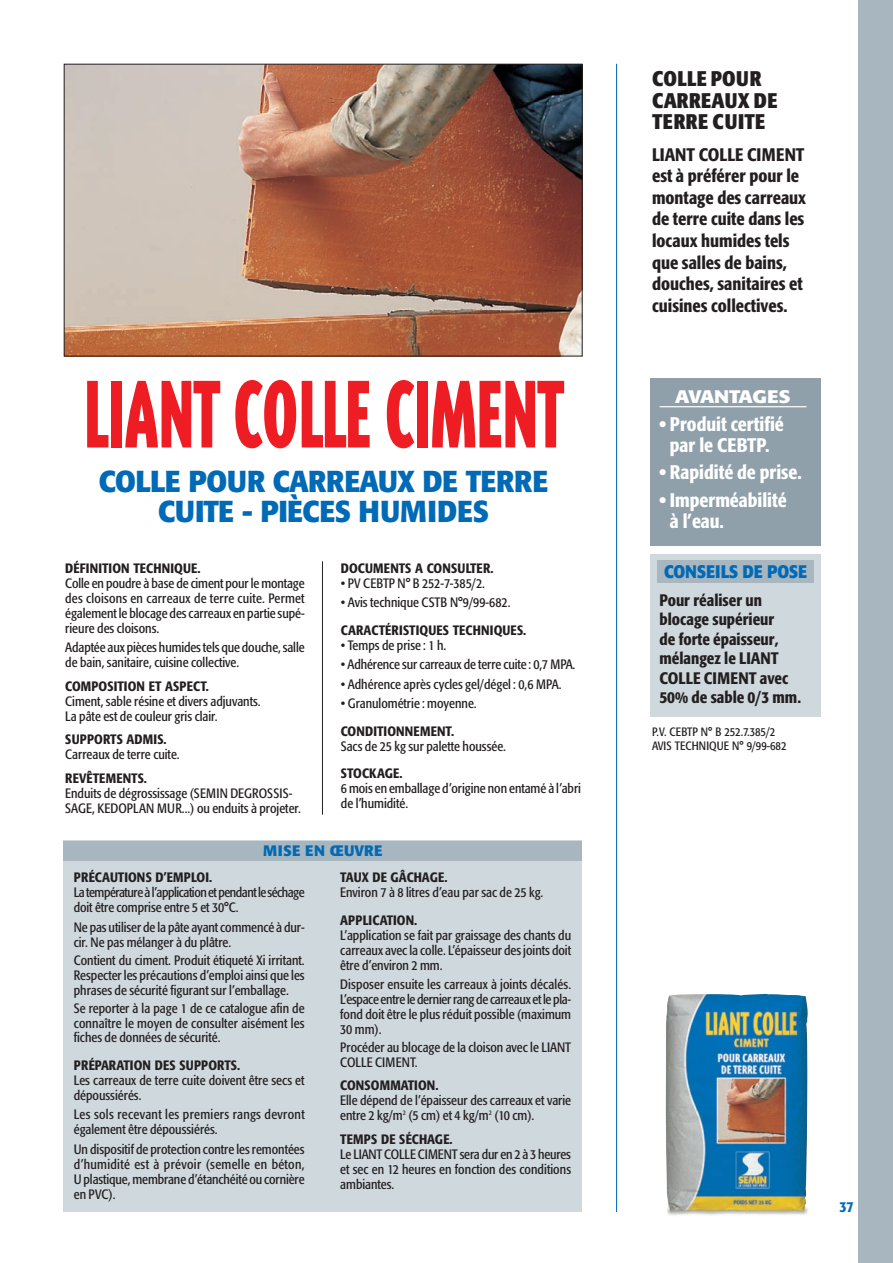
<style>
.page{position:relative;width:893px;height:1263px;background:#fff}
.page>*{position:absolute;margin:0;border:0;box-sizing:border-box;transform-origin:0 0}
.t1{font:900 111px "Triplex Cond";color:#ee1d23;scale:.82 1}
.t2{font:700 30px/30px "Formata";letter-spacing:-.01em;color:#016ab6;text-align:center;scale:.95 1}
.t3{font:700 condensed 21px/21.8px "Formata";letter-spacing:.02em;color:#231f20}
.t4{font:500 condensed 19.5px/21px "Formata";color:#fff;text-align:center}
.t5{font:500 condensed 18px/21.6px "Formata";color:#231f20}
.t6{font:700 18px "Formata";letter-spacing:-.01em;color:#016ab6;scale:.9 1}
.t7{font:700 18px "Formata";letter-spacing:-.01em;color:#fff;scale:1.15 1}
.t8{font:500 condensed 16.5px/19.5px "Formata";color:#231f20}
.t9{font:700 15px "Formata";letter-spacing:.02em;color:#016ab6}
.t10{font:500 condensed 15px "Formata";color:#016ab6}
.t11{font:condensed 13.5px/15px "Formata";color:#231f20}
.t12{font:500 condensed 13.5px "Formata";letter-spacing:.01em;color:#231f20}
.t13{font:condensed 13.5px/15px "Formata";letter-spacing:-.035em;color:#231f20}
.t14{font:condensed 13.5px/15px "Formata";letter-spacing:.025em;color:#231f20}
.t15{font:condensed 12px/14.4px "Formata";color:#231f20}
</style>
<div class="page">
<div style="left:859px;top:0;width:34px;height:1263px;background:#a8b7bf"></div>
<hr style="left:616px;top:64px;width:1px;height:1148px;background:#016ab6">
<hr style="left:322px;top:561px;width:1px;height:254px;background:#231f20">
<img style="left:66px;top:66px;width:515px;height:288px">
<div style="left:64px;top:64px;width:519px;height:292px;border:1px solid #231f20"></div>
<div style="left:651px;top:554px;width:170px;height:163px;background:#cfd8dd"></div>
<div style="left:651px;top:378px;width:170px;height:167px;background:#8fa0aa"></div>
<div style="left:658px;top:560px;width:156px;height:23px;background:#a8b7bf"></div>
<hr style="left:660px;top:406px;width:146px;height:1px;background:#fff">
<div style="left:64px;top:841px;width:518px;height:371px;background:#cfd8dd"></div>
<div style="left:64px;top:841px;width:518px;height:19px;background:#a8b7bf"></div>
<img style="left:666px;top:993px;width:143px;height:223px">
<h1 class="t1" style="left:84px;top:371px;width:586px">LIANT COLLE CIMENT</h1>
<h2 class="t2" style="left:99px;top:469px;width:475px">COLLE POUR CARREAUX DE TERRE<br>CUITE - PIÈCES HUMIDES</h2>
<p class="t12" style="left:65px;top:563px;width:137px">DÉFINITION TECHNIQUE.</p>
<p class="t11" style="left:65px;top:577px;width:241px;text-align:justify">Colle en poudre à base de ciment pour le montage des cloisons en carreaux de terre cuite. Permet également le blocage des carreaux en partie supé&shy;rieure des cloisons.</p>
<p class="t11" style="left:65px;top:641px;width:241px">Adaptée aux pièces humides tels que douche, salle de bain, sanitaire, cuisine collective.</p>
<p class="t12" style="left:65px;top:681px;width:145px">COMPOSITION ET ASPECT.</p>
<p class="t11" style="left:65px;top:695px;width:197px">Ciment, sable résine et divers adjuvants.<br>La pâte est de couleur gris clair.</p>
<p class="t12" style="left:65px;top:734px;width:103px">SUPPORTS ADMIS.</p>
<p class="t11" style="left:65px;top:748px;width:116px">Carreaux de terre cuite.</p>
<p class="t12" style="left:65px;top:773px;width:83px">REVÊTEMENTS.</p>
<p class="t11" style="left:65px;top:787px;width:237px">Enduits de dégrossissage (SEMIN DEGROSSIS-<br>SAGE, KEDOPLAN MUR...) ou enduits à projeter.</p>
<p class="t12" style="left:341px;top:563px;width:154px">DOCUMENTS A CONSULTER.</p>
<p class="t11" style="left:341px;top:577px;width:146px">• PV CEBTP N° B 252-7-385/2.</p>
<p class="t11" style="left:341px;top:596px;width:171px">• Avis technique CSTB N°9/99-682.</p>
<p class="t12" style="left:341px;top:625px;width:187px">CARACTÉRISTIQUES TECHNIQUES.</p>
<p class="t11" style="left:341px;top:639px;width:107px">• Temps de prise : 1 h.</p>
<p class="t11" style="left:341px;top:658px;width:236px">• Adhérence sur carreaux de terre cuite : 0,7 MPA.</p>
<p class="t11" style="left:341px;top:677px;width:222px">• Adhérence après cycles gel/dégel : 0,6 MPA.</p>
<p class="t11" style="left:341px;top:697px;width:137px">• Granulométrie : moyenne.</p>
<p class="t12" style="left:341px;top:725px;width:115px">CONDITIONNEMENT.</p>
<p class="t11" style="left:341px;top:739px;width:167px">Sacs de 25 kg sur palette houssée.</p>
<p class="t12" style="left:341px;top:768px;width:63px">STOCKAGE.</p>
<p class="t11" style="left:341px;top:782px;width:242px">6 mois en emballage d’origine non entamé à l’abri de l’humidité.</p>
<p class="t9" style="left:263px;top:844px;width:121px">MISE EN ŒUVRE</p>
<p class="t12" style="left:74px;top:872px;width:140px">PRÉCAUTIONS D’EMPLOI.</p>
<p class="t13" style="left:74px;top:886px;width:232px">La température à l’application et pendant le séchage doit être comprise entre 5 et 30°C.</p>
<p class="t11" style="left:74px;top:920px;width:232px">Ne pas utiliser de la pâte ayant commencé à dur&shy;cir. Ne pas mélanger à du plâtre.</p>
<p class="t11" style="left:74px;top:954px;width:232px;line-height:14.5px;text-align:justify">Contient du ciment. Produit étiqueté Xi irritant.<br>Respecter les précautions d’emploi ainsi que les phrases de sécurité figurant sur l’emballage.</p>
<p class="t11" style="left:74px;top:1002px;width:232px;line-height:14.5px;text-align:justify">Se reporter à la page 1 de ce catalogue afin de connaître le moyen de consulter aisément les fiches de données de sécurité.</p>
<p class="t12" style="left:74px;top:1060px;width:168px">PRÉPARATION DES SUPPORTS.</p>
<p class="t11" style="left:74px;top:1074px;width:232px">Les carreaux de terre cuite doivent être secs et dépoussiérés.</p>
<p class="t14" style="left:74px;top:1108px;width:232px">Les sols recevant les premiers rangs devront également être dépoussiérés.</p>
<p class="t11" style="left:74px;top:1142px;width:232px;text-align:justify">Un dispositif de protection contre les remontées d’humidité est à prévoir (semelle en béton, U plastique, membrane d’étanchéité ou cornière en PVC).</p>
<p class="t12" style="left:340px;top:872px;width:109px">TAUX DE GÂCHAGE.</p>
<p class="t11" style="left:340px;top:886px;width:205px">Environ 7 à 8 litres d’eau par sac de 25 kg.</p>
<p class="t12" style="left:340px;top:915px;width:79px">APPLICATION.</p>
<p class="t11" style="left:340px;top:929px;width:232px;text-align:justify">L’application se fait par graissage des chants du carreaux avec la colle. L’épaisseur des joints doit être d’environ 2 mm.</p>
<p class="t11" style="left:340px;top:977px;width:232px;text-align:justify">Disposer ensuite les carreaux à joints décalés.<br>L’espace entre le dernier rang de carreaux et le pla&shy;fond doit être le plus réduit possible (maximum 30 mm).</p>
<p class="t11" style="left:340px;top:1041px;width:232px">Procéder au blocage de la cloison avec le LIANT<br>COLLE CIMENT.</p>
<p class="t12" style="left:340px;top:1080px;width:100px">CONSOMMATION.</p>
<p class="t11" style="left:340px;top:1094px;width:232px">Elle dépend de l’épaisseur des carreaux et varie entre 2 kg/m<sup>2</sup> (5 cm) et 4 kg/m<sup>2</sup> (10 cm).</p>
<p class="t12" style="left:340px;top:1133px;width:114px">TEMPS DE SÉCHAGE.</p>
<p class="t11" style="left:340px;top:1148px;width:232px;text-align:justify">Le LIANT COLLE CIMENT sera dur en 2 à 3 heures et sec en 12 heures en fonction des conditions ambiantes.</p>
<h3 class="t3" style="left:652px;top:69px;width:127px">COLLE POUR<br>CARREAUX DE<br>TERRE CUITE</h3>
<h3 class="t5" style="left:652px;top:145px;width:156px">LIANT COLLE CIMENT est à préférer pour le montage des carreaux de terre cuite dans les locaux humides tels que salles de bains, douches, sanitaires et cuisines collectives.</h3>
<h3 class="t7" style="left:675px;top:389px;width:102px">AVANTAGES</h3>
<h3 class="t4" style="left:660px;top:415px;width:126px">• Produit certifié par le CEBTP.</h3>
<h3 class="t4" style="left:660px;top:464px;width:144px">• Rapidité de prise.</h3>
<h3 class="t4" style="left:670px;top:491px;width:118px;text-align:left;text-indent:-10px">• Imperméabilité à l’eau.</h3>
<h3 class="t6" style="left:664px;top:563px;width:160px">CONSEILS DE POSE</h3>
<p class="t8" style="left:660px;top:591px;width:143px">Pour réaliser un blocage supérieur<br>de forte épaisseur, mélangez le LIANT<br>COLLE CIMENT avec<br>50% de sable 0/3 mm.</p>
<p class="t15" style="left:652px;top:725px;width:136px">P.V. CEBTP N° B 252.7.385/2<br>AVIS TECHNIQUE N° 9/99-682</p>
<p class="t10" style="left:840px;top:1201px;width:16px">37</p>
</div>
